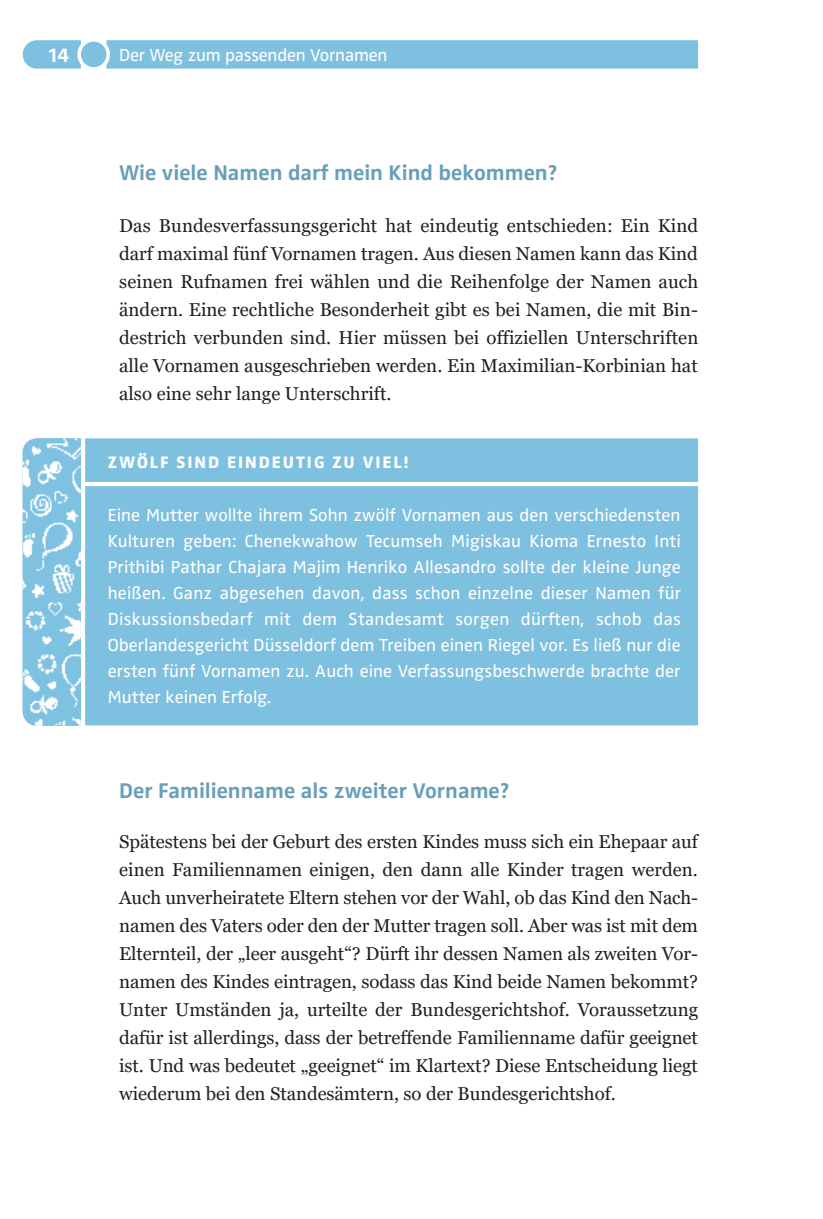
<style>
.page{position:relative;width:823px;height:1219px;background:#fff}
.page>*{position:absolute;margin:0;border:0;box-sizing:border-box;transform-origin:0 0}
.Ueberschrift_3{font:700 22px "Zwo Pro";color:#679fb9}
.t1{font:700 20.8px "Zwo Pro";color:#fff}
.Grundtext_Blocksatz{font:18.6px/28px "Georgia Pro";color:#231f20;text-align:justify}
.Kasten_Anfasser{font:18px/26px "Zwo Pro";color:#fff;text-align:justify}
.Kasten_Anfasser_Ü{font:800 17.2px "Zwo Pro";letter-spacing:.11em;color:#fff}
</style>
<div class="page">
<svg style="left:23px;top:40px;width:674px;height:29px;background:#83c2e0"></svg>
<div style="left:85px;top:438px;width:612px;height:287px;background:#7ec0df"></div>
<hr style="left:85px;top:482px;width:612px;height:4px;background:#fff">
<img style="left:23px;top:438px;width:58px;height:288px">
<p class="t1" style="left:49px;top:42px;width:22px">14</p>
<p class="Kasten_Anfasser" style="left:119px;top:42px;width:270px">Der Weg zum passenden Vornamen</p>
<p class="Ueberschrift_3" style="left:119px;top:160px;width:439px">Wie viele Namen darf mein Kind bekommen?</p>
<p class="Grundtext_Blocksatz" style="left:119px;top:212px;width:580px">Das Bundesverfassungsgericht hat eindeutig entschieden: Ein Kind darf maximal fünf Vornamen tragen. Aus diesen Namen kann das Kind seinen Rufnamen frei wählen und die Reihenfolge der Namen auch ändern. Eine rechtliche Besonderheit gibt es bei Namen, die mit Bin&shy;destrich verbunden sind. Hier müssen bei offiziellen Unterschriften alle Vornamen ausgeschrieben werden. Ein Maximilian-Korbinian hat also eine sehr lange Unterschrift.</p>
<p class="Kasten_Anfasser_Ü" style="left:108px;top:452px;width:302px">ZWÖLF SIND EINDEUTIG ZU VIEL!</p>
<p class="Kasten_Anfasser" style="left:108px;top:502px;width:574px">Eine Mutter wollte ihrem Sohn zwölf Vornamen aus den verschiedensten Kulturen geben: Chenekwahow Tecumseh Migiskau Kioma Ernesto Inti Prithibi Pathar Chajara Majim Henriko Allesandro sollte der kleine Junge heißen. Ganz abgesehen davon, dass schon einzelne dieser Namen für Diskussionsbedarf mit dem Standesamt sorgen dürften, schob das Oberlandesgericht Düsseldorf dem Treiben einen Riegel vor. Es ließ nur die ersten fünf Vornamen zu. Auch eine Verfassungsbeschwerde brachte der Mutter keinen Erfolg.</p>
<p class="Ueberschrift_3" style="left:119px;top:777px;width:391px">Der Familienname als zweiter Vorname?</p>
<p class="Grundtext_Blocksatz" style="left:119px;top:828px;width:580px">Spätestens bei der Geburt des ersten Kindes muss sich ein Ehepaar auf einen Familiennamen einigen, den dann alle Kinder tragen werden.<br>Auch unverheiratete Eltern stehen vor der Wahl, ob das Kind den Nach&shy;namen des Vaters oder den der Mutter tragen soll. Aber was ist mit dem Elternteil, der „leer ausgeht“? Dürft ihr dessen Namen als zweiten Vor&shy;namen des Kindes eintragen, sodass das Kind beide Namen bekommt?<br>Unter Umständen ja, urteilte der Bundesgerichtshof. Voraussetzung dafür ist allerdings, dass der betreffende Familienname dafür geeignet ist. Und was bedeutet „geeignet“ im Klartext? Diese Entscheidung liegt wiederum bei den Standesämtern, so der Bundesgerichtshof.</p>
</div>
